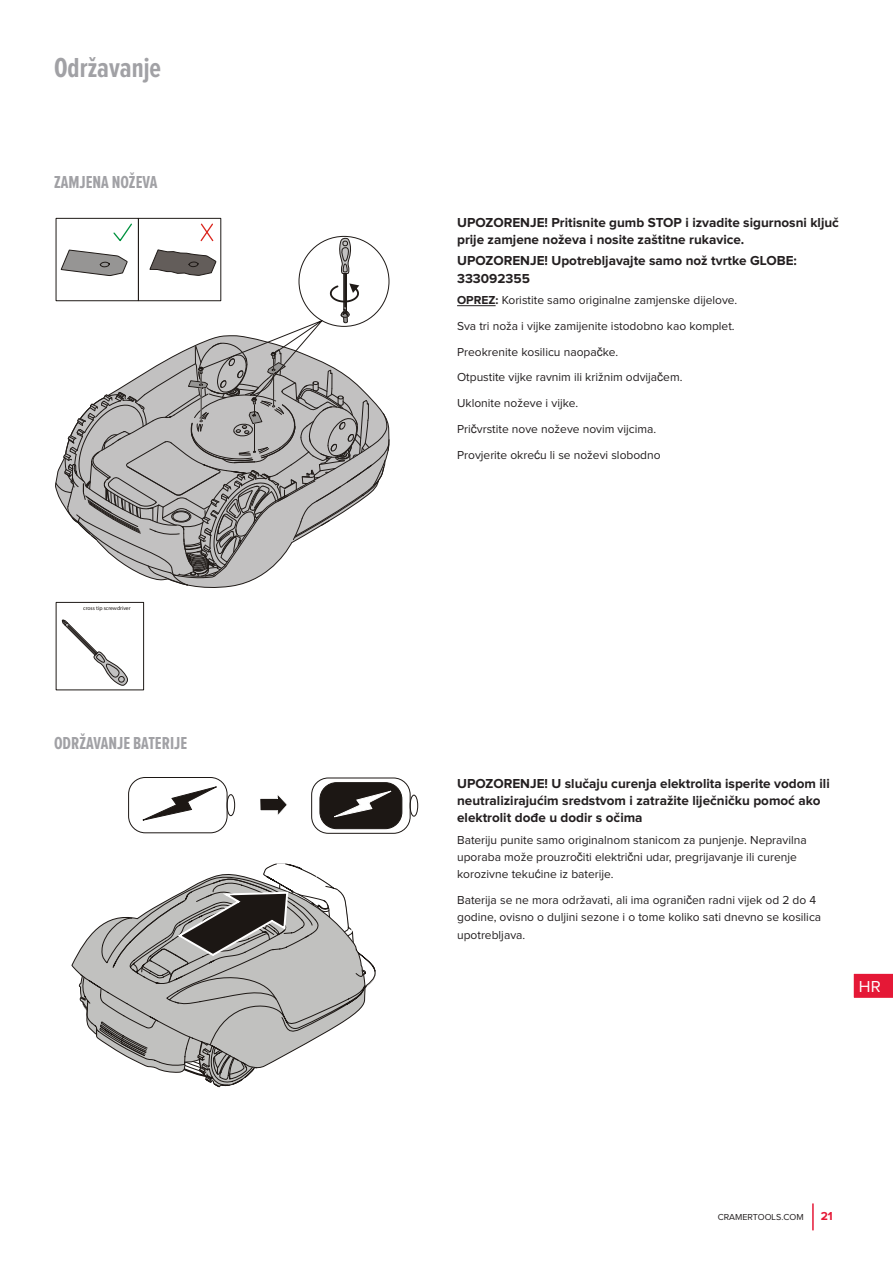
<style>
.page{position:relative;width:893px;height:1263px;background:#fff}
.page>*{position:absolute;margin:0;border:0;box-sizing:border-box;transform-origin:0 0}
.Rubrik_1_Greenworks{font:700 28.5px "Proxima Nova Ex Cn";color:#a1a1a5}
.Rubrik_2_Greenworks{font:700 18px "Proxima Nova Ex Cn";color:#a1a1a5}
.t1{font:16.5px "Proxima Nova";color:#fff}
.VARNING__Greenworks{font:700 13.5px/17.2px "Proxima Nova";color:#231f20}
.Brödtext{font:12px/17.2px "Proxima Nova";color:#231f20}
.t2{font:700 12px "Proxima Nova";color:#e51836}
.t3{font:9px "Proxima Nova";color:#231f20}
.t4{font:5.55px "Myriad Pro";color:#1f1a17}
.s1{font-weight:700}
.s2{font-family:"Arial"}
</style>
<div class="page">
<hr style="left:812px;top:1203px;width:2px;height:27px;background:#e51836">
<svg style="left:853px;top:973px;width:40px;height:25px"></svg>
<hr style="left:457px;top:305px;width:39px;height:1px;background:#231f20">
<div style="left:56px;top:218px;width:82px;height:83px;border:1px solid #1f1a17"></div>
<div style="left:138px;top:218px;width:83px;height:83px;border:1px solid #1f1a17"></div>
<svg style="left:62px;top:619px;width:66px;height:67px"></svg>
<div style="left:56px;top:602px;width:88px;height:88px;border:1px solid #1f1a17"></div>
<svg style="left:56px;top:222px;width:333px;height:363px"></svg>
<div style="left:173px;top:512px;width:17px;height:9px;border:1px solid #1f1a17;border-radius:50%"></div>
<div style="left:172px;top:511px;width:19px;height:11px;border:1px solid #1f1a17;border-radius:50%"></div>
<svg style="left:80px;top:873px;width:286px;height:214px"></svg>
<svg style="left:128px;top:777px;width:290px;height:57px"></svg>
<p class="Rubrik_1_Greenworks" style="left:54px;top:54px;width:108px">Održavanje</p>
<p class="Rubrik_2_Greenworks" style="left:54px;top:173px;width:105px">ZAMJENA NOŽEVA</p>
<p class="t4" style="left:83px;top:605px;width:49px">cross tip screwdriver</p>
<p class="Rubrik_2_Greenworks" style="left:54px;top:735px;width:135px">ODRŽAVANJE BATERIJE</p>
<p class="VARNING__Greenworks" style="left:457px;top:214px;width:383px">UPOZORENJE! Pritisnite gumb STOP i izvadite sigurnosni ključ prije zamjene noževa i nosite zaštitne rukavice.</p>
<p class="VARNING__Greenworks" style="left:457px;top:253px;width:341px">UPOZORENJE! Upotrebljavajte samo nož tvrtke GLOBE:<br>333092355</p>
<p class="Brödtext" style="left:457px;top:292px;width:282px"><span class="s1">OPREZ:</span> Koristite samo originalne zamjenske dijelove.</p>
<p class="Brödtext" style="left:457px;top:318px;width:279px">Sva tri noža i vijke zamijenite istodobno kao komplet.</p>
<p class="Brödtext" style="left:457px;top:343px;width:163px">Preokrenite kosilicu naopa<span class="s2">č</span>ke.</p>
<p class="Brödtext" style="left:457px;top:369px;width:227px">Otpustite vijke ravnim ili križnim odvija<span class="s2">č</span>em.</p>
<p class="Brödtext" style="left:457px;top:395px;width:123px">Uklonite noževe i vijke.</p>
<p class="Brödtext" style="left:457px;top:421px;width:201px">Pri<span class="s2">č</span>vrstite nove noževe novim vijcima.</p>
<p class="Brödtext" style="left:457px;top:446px;width:205px">Provjerite okre<span class="s2">ć</span>u li se noževi slobodno</p>
<p class="VARNING__Greenworks" style="left:457px;top:775px;width:374px">UPOZORENJE! U slučaju curenja elektrolita isperite vodom ili neutralizirajućim sredstvom i zatražite liječničku pomoć ako elektrolit dođe u dodir s očima</p>
<p class="Brödtext" style="left:457px;top:832px;width:351px">Bateriju punite samo originalnom stanicom za punjenje. Nepravilna uporaba može prouzro<span class="s2">č</span>iti elektri<span class="s2">č</span>ni udar, pregrijavanje ili curenje korozivne teku<span class="s2">ć</span>ine iz baterije.</p>
<p class="Brödtext" style="left:457px;top:892px;width:366px">Baterija se ne mora održavati, ali ima ograni<span class="s2">č</span>en radni vijek od 2 do 4 godine, ovisno o duljini sezone i o tome koliko sati dnevno se kosilica upotrebljava.</p>
<h3 class="t1" style="left:859px;top:979px;width:23px">HR</h3>
<p class="t3" style="left:718px;top:1213px;width:87px">CRAMERTOOLS.COM</p>
<p class="t2" style="left:821px;top:1211px;width:14px">21</p>
</div>
